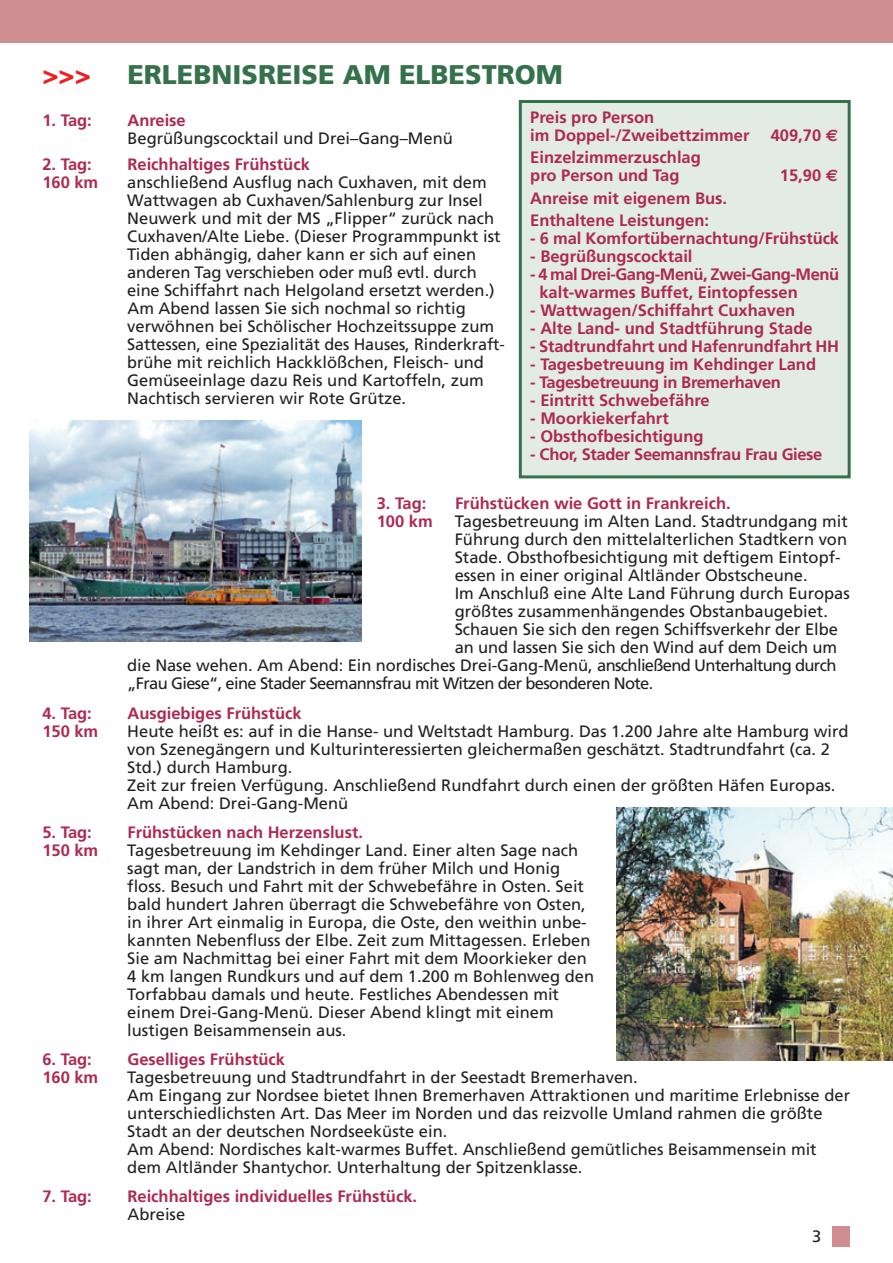
<style>
.page{position:relative;width:893px;height:1263px;background:#fff}
.page>*{position:absolute;margin:0;border:0;box-sizing:border-box;transform-origin:0 0}
.t1{font:900 27px "Frutiger";color:#35724c}
.t2{font:900 27px "Frutiger";color:#ee1d23}
.t3{font:16.5px/18px "Frutiger";color:#231f20}
.t4{font:700 16.5px/18px "Frutiger";color:#ae2950}
.t5{font:700 16.5px "Frutiger";letter-spacing:-.02em;color:#ae2950}
.t6{font:16.5px "Frutiger";letter-spacing:-.04em;color:#231f20}
.s1{font-family:"Euro Sans"}
</style>
<div class="page">
<div style="left:0;top:0;width:892px;height:43px;background:#cf8e92"></div>
<div style="left:832px;top:1226px;width:17px;height:20px;background:#cf8e92"></div>
<div style="left:522px;top:103px;width:325px;height:372px;background:#e3ebe5"></div>
<div style="left:519px;top:100px;width:331px;height:378px;border:3px solid #35724c"></div>
<img style="left:30px;top:421px;width:332px;height:221px">
<img style="left:616px;top:808px;width:276px;height:253px">
<h1 class="t2" style="left:42px;top:64px;width:50px">&gt;&gt;&gt;</h1>
<h1 class="t1" style="left:127px;top:64px;width:437px">ERLEBNISREISE AM ELBESTROM</h1>
<p class="t4" style="left:530px;top:110px;width:221px">Preis pro Person<br>im Doppel-/Zweibettzimmer</p>
<p class="t4" style="left:42px;top:112px;width:51px">1. Tag:</p>
<p class="t4" style="left:127px;top:112px;width:60px">Anreise</p>
<p class="t3" style="left:127px;top:130px;width:327px">Begrüßungscocktail und Drei–Gang–Menü</p>
<p class="t4" style="left:770px;top:128px;width:69px">409,70 <span class="s1">€</span></p>
<p class="t4" style="left:42px;top:156px;width:51px">2. Tag:</p>
<p class="t4" style="left:127px;top:156px;width:184px">Reichhaltiges Frühstück</p>
<p class="t4" style="left:42px;top:174px;width:57px">160 km</p>
<p class="t3" style="left:127px;top:174px;width:379px">anschließend Ausflug nach Cuxhaven, mit dem Wattwagen ab Cuxhaven/Sahlenburg zur Insel Neuwerk und mit der MS „Flipper“ zurück nach Cuxhaven/Alte Liebe. (Dieser Programmpunkt ist Tiden abhängig, daher kann er sich auf einen anderen Tag verschieben oder muß evtl. durch eine Schiffahrt nach Helgoland ersetzt werden.)<br>Am Abend lassen Sie sich nochmal so richtig verwöhnen bei Schölischer Hochzeitssuppe zum Sattessen, eine Spezialität des Hauses, Rinderkraft - brühe mit reichlich Hackklößchen, Fleisch- und Gemüseeinlage dazu Reis und Kartoffeln, zum Nachtisch servieren wir Rote Grütze.</p>
<p class="t4" style="left:530px;top:150px;width:172px">Einzelzimmerzuschlag pro Person und Tag</p>
<p class="t4" style="left:780px;top:168px;width:60px">15,90 <span class="s1">€</span></p>
<p class="t4" style="left:530px;top:188px;width:198px;line-height:22.2px">Anreise mit eigenem Bus.<br>Enthaltene Leistungen:</p>
<p class="t4" style="left:530px;top:230px;width:310px">- 6 mal Komfortübernachtung/Frühstück</p>
<p class="t4" style="left:530px;top:248px;width:164px">- Begrüßungscocktail</p>
<p class="t4" style="left:539px;top:266px;width:301px;text-indent:-9px">- 4 mal Drei-Gang-Menü, Zwei-Gang-Menü kalt-warmes Buffet, Eintopfessen</p>
<p class="t4" style="left:530px;top:302px;width:266px">- Wattwagen/Schiffahrt Cuxhaven</p>
<p class="t4" style="left:530px;top:320px;width:284px">- Alte Land- und Stadtführung Stade</p>
<p class="t4" style="left:530px;top:338px;width:310px">- Stadtrundfahrt und Hafenrundfahrt HH</p>
<p class="t4" style="left:530px;top:356px;width:287px">- Tagesbetreuung im Kehdinger Land</p>
<p class="t5" style="left:530px;top:375px;width:252px">- Tagesbetreuung in Bremerhaven</p>
<p class="t4" style="left:530px;top:392px;width:181px">- Eintritt Schwebefähre</p>
<p class="t4" style="left:530px;top:410px;width:140px">- Moorkiekerfahrt</p>
<p class="t4" style="left:530px;top:428px;width:175px">- Obsthofbesichtigung</p>
<p class="t5" style="left:530px;top:447px;width:293px">- Chor, Stader Seemannsfrau Frau Giese</p>
<p class="t4" style="left:377px;top:496px;width:51px">3. Tag:</p>
<p class="t4" style="left:455px;top:496px;width:277px">Frühstücken wie Gott in Frankreich.</p>
<p class="t4" style="left:377px;top:514px;width:57px">100 km</p>
<p class="t3" style="left:455px;top:514px;width:394px">Tagesbetreuung im Alten Land. Stadtrundgang mit</p>
<p class="t3" style="left:454px;top:532px;width:394px">Führung durch den mittelalterlichen Stadtkern von</p>
<p class="t3" style="left:454px;top:550px;width:387px">Stade. Obsthofbesichtigung mit deftigem Eintopf-</p>
<p class="t3" style="left:454px;top:568px;width:354px">essen in einer original Altländer Obstscheune.</p>
<p class="t3" style="left:454px;top:586px;width:396px">Im Anschluß eine Alte Land Führung durch Europas</p>
<p class="t3" style="left:454px;top:604px;width:375px">größtes zusammenhängendes Obstanbaugebiet.</p>
<p class="t3" style="left:454px;top:622px;width:384px">Schauen Sie sich den regen Schiffsverkehr der Elbe</p>
<p class="t3" style="left:454px;top:640px;width:384px">an und lassen Sie sich den Wind auf dem Deich um</p>
<p class="t3" style="left:127px;top:658px;width:710px">die Nase wehen. Am Abend: Ein nordisches Drei-Gang-Menü, anschließend Unterhaltung durch</p>
<p class="t6" style="left:127px;top:677px;width:527px">„Frau Giese“, eine Stader Seemannsfrau mit Witzen der besonderen Note.</p>
<p class="t4" style="left:42px;top:705px;width:51px">4. Tag:</p>
<p class="t4" style="left:127px;top:705px;width:176px">Ausgiebiges Frühstück</p>
<p class="t4" style="left:42px;top:723px;width:57px">150 km</p>
<p class="t3" style="left:127px;top:723px;width:722px">Heute heißt es: auf in die Hanse- und Weltstadt Hamburg. Das 1.200 Jahre alte Hamburg wird von Szenegängern und Kulturinteressierten gleichermaßen geschätzt. Stadtrundfahrt (ca. 2<br>Std.) durch Hamburg.<br>Zeit zur freien Verfügung. Anschließend Rundfahrt durch einen der größten Häfen Europas.<br>Am Abend: Drei-Gang-Menü</p>
<p class="t4" style="left:42px;top:824px;width:51px">5. Tag:</p>
<p class="t4" style="left:127px;top:824px;width:237px">Frühstücken nach Herzenslust.</p>
<p class="t4" style="left:42px;top:842px;width:57px">150 km</p>
<p class="t3" style="left:127px;top:842px;width:468px">Tagesbetreuung im Kehdinger Land. Einer alten Sage nach sagt man, der Landstrich in dem früher Milch und Honig floss. Besuch und Fahrt mit der Schwebefähre in Osten. Seit bald hundert Jahren überragt die Schwebefähre von Osten, in ihrer Art einmalig in Europa, die Oste, den weithin unbe&shy;kannten Nebenfluss der Elbe. Zeit zum Mittagessen. Erleben Sie am Nachmittag bei einer Fahrt mit dem Moorkieker den 4 km langen Rundkurs und auf dem 1.200 m Bohlenweg den Torfabbau damals und heute. Festliches Abendessen mit einem Drei-Gang-Menü. Dieser Abend klingt mit einem lustigen Beisammensein aus.</p>
<p class="t4" style="left:42px;top:1051px;width:51px">6. Tag:</p>
<p class="t4" style="left:127px;top:1051px;width:159px">Geselliges Frühstück</p>
<p class="t4" style="left:42px;top:1069px;width:57px">160 km</p>
<p class="t3" style="left:127px;top:1069px;width:724px">Tagesbetreuung und Stadtrundfahrt in der Seestadt Bremerhaven.<br>Am Eingang zur Nordsee bietet Ihnen Bremerhaven Attraktionen und maritime Erlebnisse der unterschiedlichsten Art. Das Meer im Norden und das reizvolle Umland rahmen die größte Stadt an der deutschen Nordseeküste ein.<br>Am Abend: Nordisches kalt-warmes Buffet. Anschließend gemütliches Beisammensein mit dem Altländer Shantychor. Unterhaltung der Spitzenklasse.</p>
<p class="t4" style="left:42px;top:1189px;width:51px">7. Tag:</p>
<p class="t4" style="left:127px;top:1189px;width:291px">Reichhaltiges individuelles Frühstück.</p>
<p class="t3" style="left:127px;top:1207px;width:59px">Abreise</p>
<p class="t3" style="left:812px;top:1228px;width:11px">3</p>
</div>
